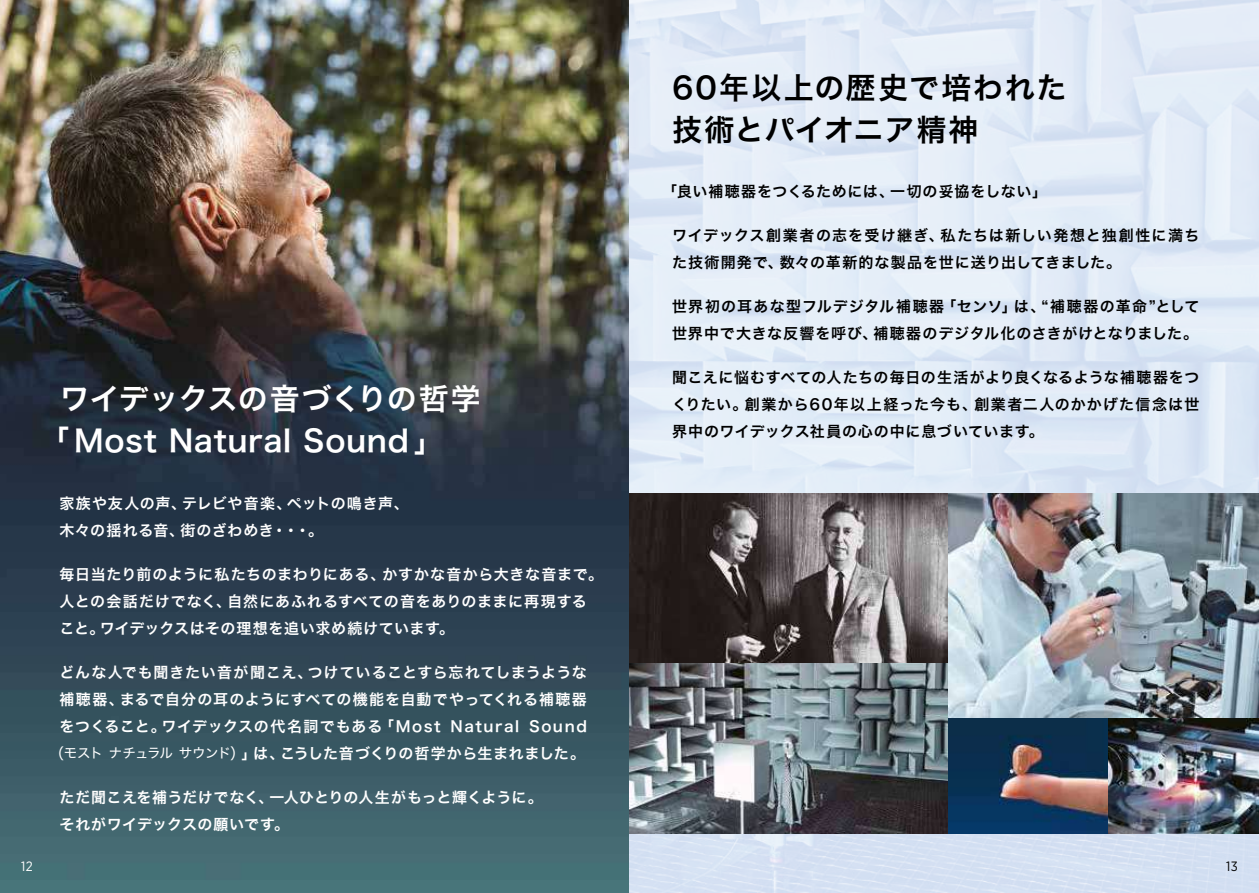
<style>
.page{position:relative;width:1259px;height:893px;background:#fff}
.page>*{position:absolute;margin:0;border:0;box-sizing:border-box;transform-origin:0 0}
.t1{font:30px/42px "Hira Kaku Std W6";letter-spacing:.02em;color:#fff}
.t2{font:30px/42px "Hira Kaku Std W6";letter-spacing:.06em;color:#000}
.t3{font:15px/27px "Hira Kaku Std W6";letter-spacing:.045em;color:#fff}
.t4{font:15px/27px "Hira Kaku Std W6";letter-spacing:.06em;color:#000}
.t5{font:15px/27px "Hira Kaku Std W6";letter-spacing:.02em;color:#fff}
.t6{font:13.5px "Gotham Narrow";color:#fff}
.t7{font:13.5px "Gotham Narrow";color:#000}
.s1{font-family:"Hira Kaku Std W4"}
.s2{font-family:"Hira Kaku Std W4";font-size:13.5px}
</style>
<div class="page">
<img style="left:0;top:0;width:629px;height:893px">
<svg style="left:629px;top:0;width:630px;height:893px;background:#dfe9f6"></svg>
<img style="left:629px;top:493px;width:319px;height:340px">
<img style="left:948px;top:493px;width:311px;height:340px">
<h1 class="t1" style="left:40px;top:379px;width:442px;text-indent:20px">ワイデックスの音づくりの哲学「Most Natural Sound」</h1>
<p class="t3" style="left:60px;top:490px;width:351px">家族や友人の声、テレビや音楽、ペットの鳴き声、木々の揺れる音、街のざわめき・・・。</p>
<p class="t3" style="left:60px;top:561px;width:545px">毎日当たり前のように私たちのまわりにある、かすかな音から大きな音まで。人との会話だけでなく、自然にあふれるすべての音をありのままに再現すること。ワイデックスはその理想を追い求め続けています。</p>
<p class="t3" style="left:49px;top:659px;width:539px;text-align:right">どんな人でも聞きたい音が聞こえ、つけていることすら忘れてしまうような補聴器、まるで自分の耳のようにすべての機能を自動でやってくれる補聴器をつくること。ワイデックスの代名詞でもある「Most Natural Sound<span class="s1">（</span><span class="s2">モスト ナチュラル サウンド</span><span class="s1">）</span>」は、こうした音づくりの哲学から生まれました。</p>
<p class="t5" style="left:60px;top:784px;width:484px">ただ聞こえを補うだけでなく、一人ひとりの人生がもっと輝くように。それがワイデックスの願いです。</p>
<h1 class="t2" style="left:672px;top:67px;width:396px">60年以上の歴史で培われた技術とパイオニア精神</h1>
<p class="t4" style="left:662px;top:179px;width:386px">「良い補聴器をつくるためには、一切の妥協をしない」</p>
<p class="t4" style="left:672px;top:223px;width:529px">ワイデックス創業者の志を受け継ぎ、私たちは新しい発想と独創性に満ちた技術開発で、数々の革新的な製品を世に送り出してきました。</p>
<p class="t4" style="left:672px;top:294px;width:529px">世界初の耳あな型フルデジタル補聴器「センソ」は、“補聴器の革命”として世界中で大きな反響を呼び、補聴器のデジタル化のさきがけとなりました。</p>
<p class="t4" style="left:672px;top:365px;width:529px;text-align:justify">聞こえに悩むすべての人たちの毎日の生活がより良くなるような補聴器をつくりたい。創業から60年以上経った今も、創業者二人のかかげた信念は世界中のワイデックス社員の心の中に息づいています。</p>
<p class="t6" style="left:21px;top:858px;width:13px">12</p>
<p class="t7" style="left:1226px;top:858px;width:13px">13</p>
</div>
